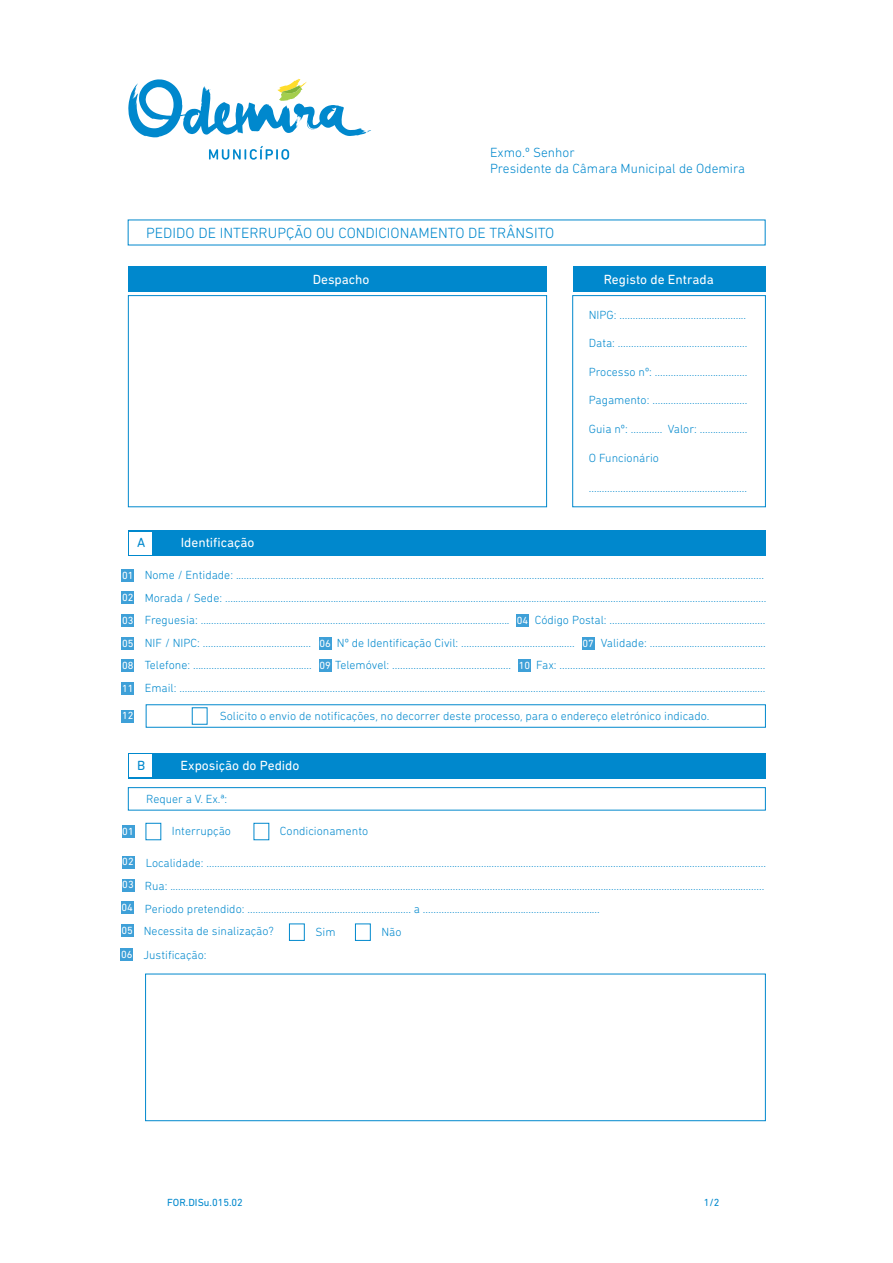
<style>
.page{position:relative;width:893px;height:1263px;background:#fff}
.page>*{position:absolute;margin:0;border:0;box-sizing:border-box;transform-origin:0 0}
.t1{font:300 15px "DIN Next Rounded LT Pro";color:#0088cd}
.t2{font:13.5px "DIN Next Rounded LT Pro";color:#fff}
.t3{font:300 13.5px/16.2px "DIN Next Rounded LT Pro";color:#0088cd}
.t4{font:13.5px "DIN Next Rounded LT Pro";color:#0088cd}
.t5{font:300 12px/22.5px "DIN Next Rounded LT Pro";color:#0088cd}
.t6{font:10.5px/22.6px "DIN Next Rounded LT Pro";color:#fff;text-align:justify}
.t7{font:10.5px "DIN Next Rounded LT Pro";color:#0088cd}
.s1{font-weight:400;font-size:10.5px;color:#fff}
</style>
<div class="page">
<div style="left:146px;top:704px;width:620px;height:24px;border:1px solid #0088cd"></div>
<svg style="left:209px;top:146px;width:80px;height:14px"></svg>
<svg style="left:128px;top:78px;width:243px;height:60px"></svg>
<div style="left:128px;top:530px;width:637px;height:26px;background:#0088cd"></div>
<div style="left:129px;top:532px;width:23px;height:22px;background:#fff"></div>
<div style="left:128px;top:753px;width:637px;height:25px;background:#0088cd"></div>
<div style="left:129px;top:754px;width:23px;height:23px;background:#fff"></div>
<div style="left:128px;top:787px;width:638px;height:23px;border:1px solid #0088cd"></div>
<div style="left:122px;top:569px;width:12px;height:13px;background:#3ea0d8"></div>
<div style="left:122px;top:592px;width:12px;height:12px;background:#3ea0d8"></div>
<div style="left:122px;top:614px;width:12px;height:13px;background:#3ea0d8"></div>
<div style="left:516px;top:614px;width:13px;height:13px;background:#3ea0d8"></div>
<div style="left:122px;top:637px;width:12px;height:13px;background:#3ea0d8"></div>
<div style="left:319px;top:637px;width:12px;height:13px;background:#3ea0d8"></div>
<div style="left:582px;top:637px;width:12px;height:13px;background:#3ea0d8"></div>
<div style="left:122px;top:659px;width:12px;height:13px;background:#3ea0d8"></div>
<div style="left:319px;top:659px;width:12px;height:13px;background:#3ea0d8"></div>
<div style="left:518px;top:659px;width:13px;height:13px;background:#3ea0d8"></div>
<div style="left:122px;top:682px;width:12px;height:13px;background:#3ea0d8"></div>
<div style="left:122px;top:710px;width:12px;height:12px;background:#3ea0d8"></div>
<div style="left:128px;top:267px;width:419px;height:25px;background:#0088cd"></div>
<div style="left:573px;top:267px;width:192px;height:25px;background:#0088cd"></div>
<div style="left:128px;top:295px;width:419px;height:212px;border:1px solid #0088cd"></div>
<div style="left:572px;top:295px;width:194px;height:212px;border:1px solid #0088cd"></div>
<div style="left:146px;top:823px;width:15px;height:17px;border:1px solid #0088cd"></div>
<div style="left:254px;top:823px;width:15px;height:17px;border:1px solid #0088cd"></div>
<div style="left:122px;top:825px;width:12px;height:13px;background:#3ea0d8"></div>
<div style="left:122px;top:856px;width:12px;height:12px;background:#3ea0d8"></div>
<div style="left:122px;top:879px;width:12px;height:12px;background:#3ea0d8"></div>
<div style="left:121px;top:901px;width:13px;height:13px;background:#3ea0d8"></div>
<div style="left:121px;top:924px;width:13px;height:13px;background:#3ea0d8"></div>
<div style="left:289px;top:923px;width:16px;height:18px;border:1px solid #0088cd"></div>
<div style="left:355px;top:923px;width:16px;height:18px;border:1px solid #0088cd"></div>
<div style="left:121px;top:948px;width:12px;height:13px;background:#3ea0d8"></div>
<div style="left:145px;top:974px;width:621px;height:147px;border:1px solid #0088cd"></div>
<p class="t3" style="left:490px;top:144px;width:257px">Exmo.º Senhor<br>Presidente da Câmara Municipal de Odemira</p>
<p class="t1" style="left:146px;top:225px;width:410px">PEDIDO DE INTERRUPÇÃO OU CONDICIONAMENTO DE TRÂNSITO</p>
<p class="t2" style="left:313px;top:271px;width:58px">Despacho</p>
<p class="t2" style="left:604px;top:271px;width:111px">Registo de Entrada</p>
<p class="t5" style="left:589px;top:303px;width:159px">NIPG: ................................................</p>
<p class="t5" style="left:589px;top:331px;width:160px">Data: .................................................</p>
<p class="t5" style="left:589px;top:360px;width:160px">Processo nº: ...................................</p>
<p class="t5" style="left:589px;top:389px;width:160px">Pagamento: ....................................</p>
<p class="t5" style="left:589px;top:417px;width:160px">Guia nº: ............ Valor: ..................</p>
<p class="t5" style="left:589px;top:447px;width:72px">O Funcionário</p>
<p class="t4" style="left:137px;top:535px;width:10px">A</p>
<p class="t2" style="left:181px;top:535px;width:75px">Identificação</p>
<p class="t5" style="left:589px;top:477px;width:160px">............................................................</p>
<p class="t5" style="left:145px;top:564px;width:623px">Nome / Entidade: ........................................................................................................................................................................................................<br>Morada / Sede: .............................................................................................................................................................................................................<br>Freguesia: .....................................................................................................................</p>
<p class="t6" style="left:122px;top:564px;width:13px">01<br>02<br>03</p>
<p class="t5" style="left:535px;top:609px;width:232px">Código Postal: ...........................................................</p>
<p class="t5" style="left:145px;top:631px;width:622px">NIF / NIPC: .........................................<br>Telefone: .............................................<br>Email: ..............................................................................................................................................................................................................................</p>
<p class="t5" style="left:220px;top:704px;width:491px">Solicito o envio de notificações, no decorrer deste processo, para o endereço eletrónico indicado.</p>
<p class="t6" style="left:517px;top:609px;width:13px">04</p>
<p class="t5" style="left:337px;top:631px;width:239px">Nº de Identificação Civil: ...........................................</p>
<p class="t5" style="left:601px;top:631px;width:167px">Validade: ............................................</p>
<p class="t6" style="left:122px;top:631px;width:13px">05</p>
<p class="t6" style="left:319px;top:631px;width:13px">06</p>
<p class="t6" style="left:582px;top:631px;width:13px">07</p>
<p class="t6" style="left:122px;top:654px;width:13px">08</p>
<p class="t6" style="left:319px;top:654px;width:13px">09</p>
<p class="t6" style="left:519px;top:654px;width:13px">10</p>
<p class="t6" style="left:122px;top:677px;width:13px">11</p>
<p class="t6" style="left:122px;top:704px;width:13px">12</p>
<p class="t5" style="left:335px;top:654px;width:177px">Telemóvel: .............................................</p>
<p class="t5" style="left:536px;top:654px;width:231px">Fax: ..............................................................................</p>
<p class="t4" style="left:137px;top:757px;width:10px">B</p>
<p class="t2" style="left:181px;top:757px;width:120px">Exposição do Pedido</p>
<p class="t5" style="left:146px;top:787px;width:83px">Requer a V. Ex.ª:</p>
<p class="t6" style="left:122px;top:820px;width:13px">01</p>
<p class="t5" style="left:172px;top:820px;width:61px">Interrupção</p>
<p class="t5" style="left:280px;top:820px;width:90px">Condicionamento</p>
<p class="t5" style="left:121px;top:851px;width:646px"><span class="s1">02</span> Localidade: ....................................................................................................................................................................................................................<br><span class="s1">03</span> Rua: .................................................................................................................................................................................................................................<br><span class="s1">04</span> Periodo pretendido: .............................................................. a ...................................................................<br><span class="s1">05</span> Necessita de sinalização?</p>
<p class="t5" style="left:315px;top:920px;width:22px">Sim</p>
<p class="t5" style="left:381px;top:920px;width:22px">Não</p>
<p class="t5" style="left:121px;top:943px;width:87px"><span class="s1">06</span> Justificação:</p>
<p class="t7" style="left:167px;top:1196px;width:77px">FOR.DISu.015.02</p>
<p class="t7" style="left:704px;top:1196px;width:17px">1/2</p>
</div>
